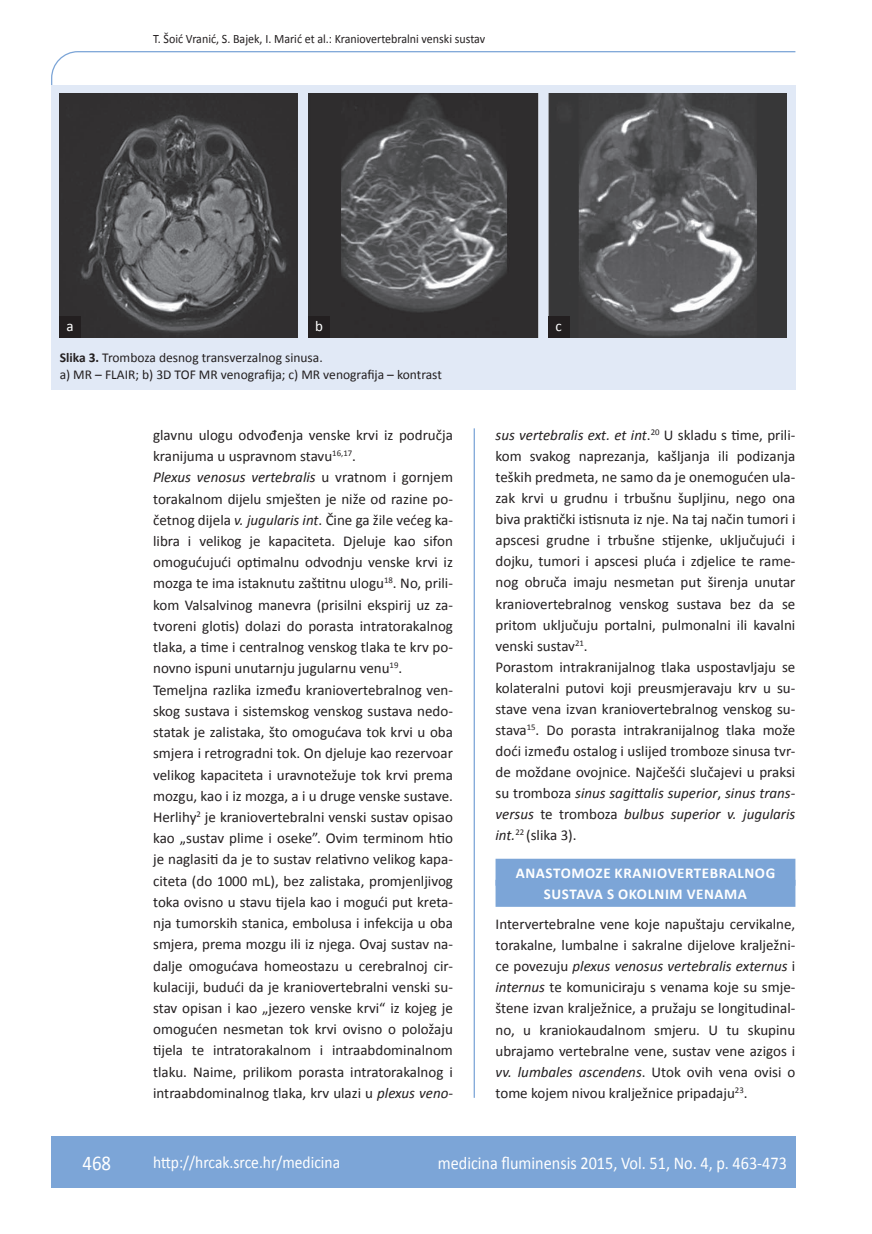
<style>
.page{position:relative;width:872px;height:1234px;background:#fff}
.page>*{position:absolute;margin:0;border:0;box-sizing:border-box;transform-origin:0 0}
.t1{font:21px "Calibri";color:#fff;scale:.9 1}
.t2{font:18px "Calibri";color:#fff;scale:.9 1}
.t3{font:17.25px "Calibri";color:#fff;scale:.9 1}
.t4{font:15px/21.1px "Calibri";color:#231f20}
.t5{font:700 15px/21px "Calibri";letter-spacing:.04em;color:#fff;text-align:center}
.t6{font:15px "Calibri";color:#fff}
.t7{font:13.5px/16.5px "Calibri";color:#231f20}
.t8{font:12.75px "Calibri";color:#231f20;scale:.94 1}
.s1{font-weight:700}
.s2{font-style:italic}
</style>
<div class="page">
<svg style="left:51px;top:51px;width:745px;height:275px"></svg>
<hr style="left:473px;top:428px;width:2px;height:669px;background:#7ca5d7">
<div style="left:51px;top:1135px;width:744px;height:51px;background:#7ca5d7"></div>
<div style="left:495px;top:858px;width:300px;height:27px;background:#7ca5d7"></div>
<div style="left:495px;top:879px;width:300px;height:27px;background:#7ca5d7"></div>
<div style="left:51px;top:85px;width:744px;height:305px;background:#e1e9f6"></div>
<img style="left:60px;top:94px;width:726px;height:243px">
<div style="left:60px;top:316px;width:21px;height:21px;background:#231f20"></div>
<div style="left:308px;top:316px;width:22px;height:21px;background:#231f20"></div>
<div style="left:548px;top:316px;width:21px;height:21px;background:#231f20"></div>
<p class="t8" style="left:153px;top:30px;width:355px">T. Šoić Vranić, S. Bajek, I. Marić et al.: Kraniovertebralni venski sustav</p>
<p class="t6" style="left:67px;top:316px;width:9px">a</p>
<p class="t6" style="left:315px;top:316px;width:9px">b</p>
<p class="t6" style="left:555px;top:316px;width:8px">c</p>
<p class="t7" style="left:60px;top:349px;width:384px"><span class="s1">Slika 3.</span> Tromboza desnog transverzalnog sinusa.<br>a) MR – FLAIR; b) 3D TOF MR venografija; c) MR venografija – kontrast</p>
<p class="t4" style="left:153px;top:423px;width:301px">glavnu ulogu odvođenja venske krvi iz područja kranijuma u uspravnom stavu<sup>16,17</sup>.<br><span class="s2">Plexus venosus vertebralis</span> u vratnom i gornjem torakalnom dijelu smješten je niže od razine po&shy;četnog dijela <span class="s2">v. jugularis int</span>. Čine ga žile većeg ka&shy;libra i velikog je kapaciteta. Djeluje kao sifon omogućujući optimalnu odvodnju venske krvi iz mozga te ima istaknutu zaštitnu ulogu<sup>18</sup>. No, prili&shy;kom Valsalvinog manevra (prisilni ekspirij uz za&shy;tvoreni glotis) dolazi do porasta intratorakalnog tlaka, a time i centralnog venskog tlaka te krv po&shy;novno ispuni unutarnju jugularnu venu<sup>19</sup>.<br>Temeljna razlika između kraniovertebralnog ven&shy;skog sustava i sistemskog venskog sustava nedo&shy;statak je zalistaka, što omogućava tok krvi u oba smjera i retrogradni tok. On djeluje kao rezervoar velikog kapaciteta i uravnotežuje tok krvi prema mozgu, kao i iz mozga, a i u druge venske sustave.<br>Herlihy<sup>2</sup> je kraniovertebralni venski sustav opisao kao „sustav plime i oseke”. Ovim terminom htio je naglasiti da je to sustav relativno velikog kapa&shy;citeta (do 1000 mL), bez zalistaka, promjenljivog toka ovisno u stavu tijela kao i mogući put kreta&shy;nja tumorskih stanica, embolusa i infekcija u oba smjera, prema mozgu ili iz njega. Ovaj sustav na&shy;dalje omogućava homeostazu u cerebralnoj cir&shy;kulaciji, budući da je kraniovertebralni venski su&shy;stav opisan i kao „jezero venske krvi“ iz kojeg je omogućen nesmetan tok krvi ovisno o položaju tijela te intratorakalnom i intraabdominalnom tlaku. Naime, prilikom porasta intratorakalnog i intraabdominalnog tlaka, krv ulazi u <span class="s2">plexus veno-</span></p>
<p class="t4" style="left:495px;top:423px;width:301px"><span class="s2">sus vertebralis ext. et int</span>.<sup>20</sup> U skladu s time, prili&shy;kom svakog naprezanja, kašljanja ili podizanja teških predmeta, ne samo da je onemogućen ula&shy;zak krvi u grudnu i trbušnu šupljinu, nego ona biva praktički istisnuta iz nje. Na taj način tumori i apscesi grudne i trbušne stijenke, uključujući i dojku, tumori i apscesi pluća i zdjelice te rame&shy;nog obruča imaju nesmetan put širenja unutar kraniovertebralnog venskog sustava bez da se pritom uključuju portalni, pulmonalni ili kavalni venski sustav<sup>21</sup>.<br>Porastom intrakranijalnog tlaka uspostavljaju se kolateralni putovi koji preusmjeravaju krv u su&shy;stave vena izvan kraniovertebralnog venskog su&shy;stava<sup>15</sup>. Do porasta intrakranijalnog tlaka može doći između ostalog i uslijed tromboze sinusa tvr&shy;de moždane ovojnice. Najčešći slučajevi u praksi su tromboza <span class="s2">sinus sagittalis superior</span>, <span class="s2">sinus trans&shy;versus</span> te tromboza <span class="s2">bulbus superior v. jugularis int.</span><sup>22</sup> (slika 3).</p>
<p class="t5" style="left:516px;top:861px;width:261px">ANASTOMOZE KRANIOVERTEBRALNOG<br>SUSTAVA S OKOLNIM VENAMA</p>
<p class="t4" style="left:495px;top:912px;width:301px;text-align:justify">Intervertebralne vene koje napuštaju cervikalne, torakalne, lumbalne i sakralne dijelove kralježni&shy;ce povezuju <span class="s2">plexus venosus vertebralis externus</span> i <span class="s2">internus</span> te komuniciraju s venama koje su smje&shy;štene izvan kralježnice, a pružaju se longitudinal&shy;no, u kraniokaudalnom smjeru. U tu skupinu ubrajamo vertebralne vene, sustav vene azigos i <span class="s2">vv. lumbales ascendens</span>. Utok ovih vena ovisi o tome kojem nivou kralježnice pripadaju<sup>23</sup>.</p>
<h1 class="t1" style="left:82px;top:1149px;width:33px">468</h1>
<p class="t3" style="left:153px;top:1150px;width:209px">http://hrcak.srce.hr/medicina</p>
<p class="t2" style="left:438px;top:1151px;width:389px">medicina fluminensis 2015, Vol. 51, No. 4, p. 463-473</p>
</div>
